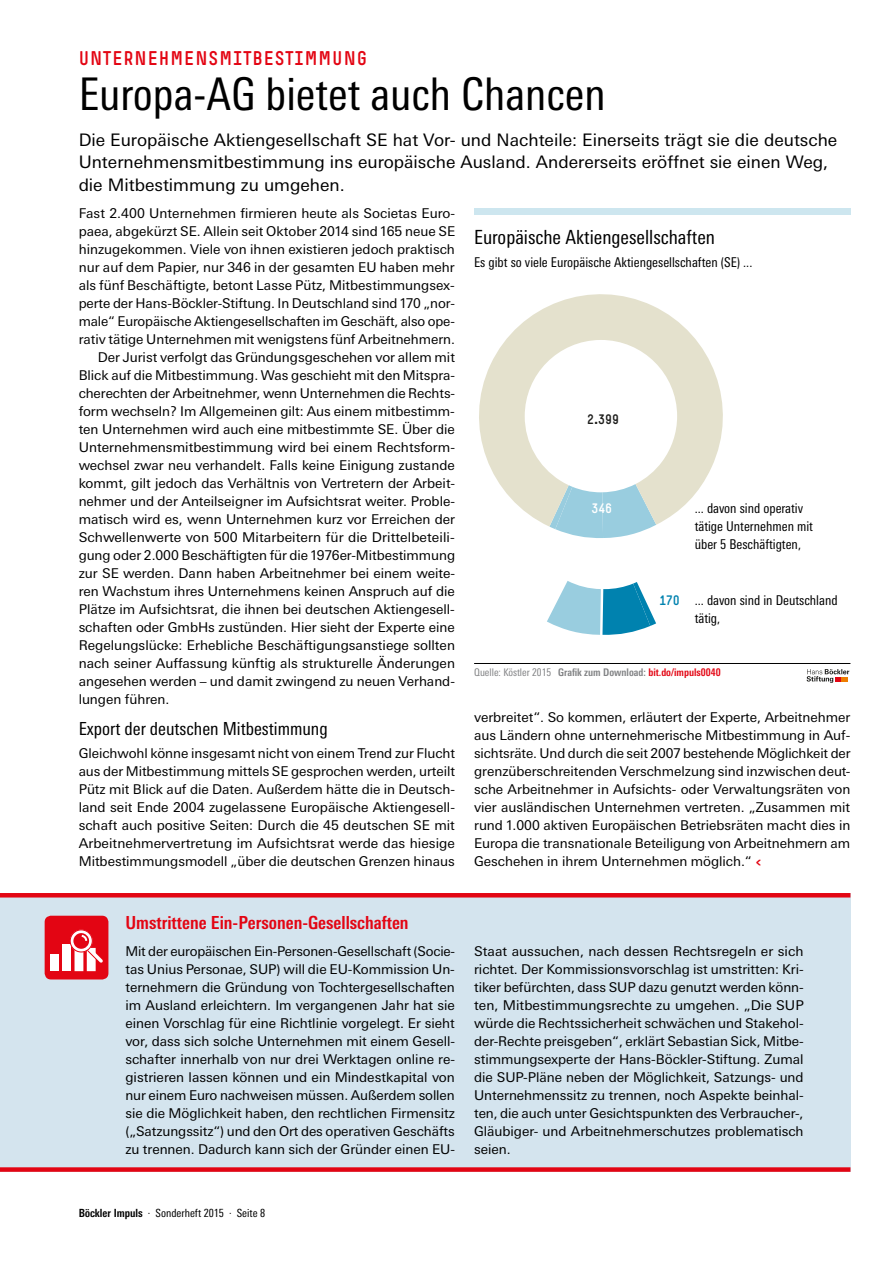
<style>
.page{position:relative;width:893px;height:1263px;background:#fff}
.page>*{position:absolute;margin:0;border:0;box-sizing:border-box;transform-origin:0 0}
.t1{font:condensed 45px "Univers Next Pro";color:#000}
.t2{font:condensed 19.5px "Univers Next Pro";color:#000}
.t3{font:19.5px "Simple HBS";letter-spacing:.05em;color:#e30513}
.t4{font:700 condensed 18px "Univers Next Pro";color:#e30513}
.t5{font:condensed 18px "Univers Next Pro";color:#000}
.t6{font:17.25px/22.5px "Univers Next Pro";color:#000}
.t7{font:13.5px/18px "Univers Next Pro";letter-spacing:-.005em;color:#000;text-align:justify}
.t8{font:condensed 13.5px/18px "Univers Next Pro";color:#000}
.t9{font:13.5px "Simple HBS";color:#1d1d1b}
.t10{font:13.5px "Simple HBS";color:#fff}
.t11{font:13.5px "Simple HBS";color:#0082af}
.t12{font:condensed 11.25px "Univers Next Pro";color:#000}
.t13{font:condensed 10.5px "Univers Next Pro";color:#818284}
.s1{font-weight:700}
.s2{font-weight:700;color:#e30513}
.s3{font-family:"Simple HBS";color:#e30513}
</style>
<div class="page">
<div style="left:0;top:893px;width:850px;height:278px;background:#d4e4ee"></div>
<hr style="left:0;top:893px;width:850px;height:4px;background:#e30513">
<div style="left:0;top:1167px;width:850px;height:5px;background:#e30513"></div>
<div style="left:45px;top:916px;width:63px;height:63px;background:#e30513;border-radius:6px"></div>
<div style="left:62px;top:945px;width:9px;height:26px;background:#fff"></div>
<div style="left:50px;top:954px;width:9px;height:17px;background:#fff"></div>
<svg style="left:68px;top:929px;width:35px;height:42px"></svg>
<div style="left:474px;top:208px;width:376px;height:7px;background:#cde6ef"></div>
<svg style="left:807px;top:669px;width:42px;height:14px"></svg>
<hr style="left:474px;top:663px;width:376px;height:1px;background:#000">
<svg style="left:550px;top:527px;width:102px;height:11px"></svg>
<svg style="left:479px;top:294px;width:244px;height:233px"></svg>
<svg style="left:547px;top:581px;width:109px;height:54px"></svg>
<h2 class="t3" style="left:79px;top:47px;width:290px">UNTERNEHMENSMITBESTIMMUNG</h2>
<h1 class="t1" style="left:79px;top:68px;width:528px">Europa-AG bietet auch Chancen</h1>
<p class="t6" style="left:79px;top:128px;width:760px">Die Europäische Aktiengesellschaft SE hat Vor- und Nachteile: Einerseits trägt sie die deutsche<br>Unternehmensmitbestimmung ins europäische Ausland. Andererseits eröffnet sie einen Weg, die Mitbestimmung zu umgehen.</p>
<p class="t7" style="left:79px;top:204px;width:378px">Fast 2.400 Unternehmen firmieren heute als Societas Euro-</p>
<p class="t7" style="left:79px;top:222px;width:378px">paea, abgekürzt SE. Allein seit Oktober 2014 sind 165 neue SE</p>
<p class="t7" style="left:79px;top:240px;width:378px">hinzugekommen. Viele von ihnen existieren jedoch praktisch</p>
<p class="t7" style="left:79px;top:258px;width:378px">nur auf dem Papier, nur 346 in der gesamten EU haben mehr</p>
<p class="t7" style="left:79px;top:276px;width:378px">als fünf Beschäftigte, betont Lasse Pütz, Mitbestimmungsex-</p>
<p class="t7" style="left:79px;top:294px;width:378px">perte der Hans-Böckler-Stiftung. In Deutschland sind 170 „nor-</p>
<p class="t7" style="left:79px;top:312px;width:378px">male“ Europäische Aktiengesellschaften im Geschäft, also ope-</p>
<p class="t7" style="left:79px;top:330px;width:378px">rativ tätige Unternehmen mit wenigstens fünf Arbeitnehmern.</p>
<p class="t7" style="left:98px;top:348px;width:359px">Der Jurist verfolgt das Gründungsgeschehen vor allem mit</p>
<p class="t7" style="left:79px;top:366px;width:378px">Blick auf die Mitbestimmung. Was geschieht mit den Mitspra-</p>
<p class="t7" style="left:79px;top:384px;width:378px">cherechten der Arbeitnehmer, wenn Unternehmen die Rechts-</p>
<p class="t7" style="left:79px;top:402px;width:378px">form wechseln? Im Allgemeinen gilt: Aus einem mitbestimm-</p>
<p class="t7" style="left:79px;top:420px;width:378px">ten Unternehmen wird auch eine mitbestimmte SE. Über die</p>
<p class="t7" style="left:79px;top:438px;width:378px">Unternehmensmitbestimmung wird bei einem Rechtsform-</p>
<p class="t7" style="left:79px;top:456px;width:378px">wechsel zwar neu verhandelt. Falls keine Einigung zustande</p>
<p class="t7" style="left:79px;top:474px;width:378px">kommt, gilt jedoch das Verhältnis von Vertretern der Arbeit-</p>
<p class="t7" style="left:79px;top:492px;width:378px">nehmer und der Anteilseigner im Aufsichtsrat weiter. Proble-</p>
<p class="t7" style="left:79px;top:510px;width:378px">matisch wird es, wenn Unternehmen kurz vor Erreichen der</p>
<p class="t7" style="left:79px;top:528px;width:378px">Schwellenwerte von 500 Mitarbeitern für die Drittelbeteili-</p>
<p class="t7" style="left:79px;top:546px;width:378px">gung oder 2.000 Beschäftigten für die 1976er-Mitbestimmung</p>
<p class="t7" style="left:79px;top:564px;width:378px">zur SE werden. Dann haben Arbeitnehmer bei einem weite-</p>
<p class="t7" style="left:79px;top:582px;width:378px">ren Wachstum ihres Unternehmens keinen Anspruch auf die</p>
<p class="t7" style="left:79px;top:600px;width:378px">Plätze im Aufsichtsrat, die ihnen bei deutschen Aktiengesell-</p>
<p class="t7" style="left:79px;top:618px;width:378px">schaften oder GmbHs zustünden. Hier sieht der Experte eine</p>
<p class="t7" style="left:79px;top:636px;width:378px">Regelungslücke: Erhebliche Beschäftigungsanstiege sollten</p>
<p class="t7" style="left:79px;top:654px;width:378px">nach seiner Auffassung künftig als strukturelle Änderungen</p>
<p class="t7" style="left:79px;top:672px;width:378px">angesehen werden – und damit zwingend zu neuen Verhand-</p>
<p class="t7" style="left:79px;top:690px;width:92px">lungen führen.</p>
<h3 class="t5" style="left:79px;top:718px;width:251px">Export der deutschen Mitbestimmung</h3>
<p class="t7" style="left:79px;top:744px;width:378px">Gleichwohl könne insgesamt nicht von einem Trend zur Flucht aus der Mitbestimmung mittels SE gesprochen werden, urteilt Pütz mit Blick auf die Daten. Außerdem hätte die in Deutsch&shy;land seit Ende 2004 zugelassene Europäische Aktiengesell&shy;schaft auch positive Seiten: Durch die 45 deutschen SE mit Arbeitnehmervertretung im Aufsichtsrat werde das hiesige Mitbestimmungsmodell „über die deutschen Grenzen hinaus</p>
<h2 class="t2" style="left:474px;top:226px;width:242px">Europäische Aktiengesellschaften</h2>
<p class="t8" style="left:474px;top:253px;width:280px">Es gibt so viele Europäische Aktiengesellschaften (SE) ...</p>
<p class="t9" style="left:587px;top:412px;width:33px">2.399</p>
<p class="t10" style="left:591px;top:501px;width:22px">346</p>
<p class="t8" style="left:695px;top:500px;width:120px">... davon sind operativ tätige Unternehmen mit über 5 Beschäftigten,</p>
<p class="t11" style="left:659px;top:592px;width:22px">170</p>
<p class="t8" style="left:695px;top:591px;width:144px">... davon sind in Deutschland tätig,</p>
<p class="t13" style="left:474px;top:666px;width:248px">Quelle: Köstler 2015 <span class="s1">Grafik zum Download:</span> <span class="s2">bit.do/impuls0040</span></p>
<p class="t7" style="left:474px;top:708px;width:378px">verbreitet“. So kommen, erläutert der Experte, Arbeitnehmer aus Ländern ohne unternehmerische Mitbestimmung in Auf&shy;sichtsräte. Und durch die seit 2007 bestehende Möglichkeit der grenzüberschreitenden Verschmelzung sind inzwischen deut&shy;sche Arbeitnehmer in Aufsichts- oder Verwaltungsräten von vier ausländischen Unternehmen vertreten. „Zusammen mit rund 1.000 aktiven Europäischen Betriebsräten macht dies in Europa die transnationale Beteiligung von Arbeitnehmern am Geschehen in ihrem Unternehmen möglich.“<span class="s3">&lt;</span></p>
<h3 class="t4" style="left:125px;top:912px;width:285px">Umstrittene Ein-Personen-Gesellschaften</h3>
<p class="t7" style="left:125px;top:942px;width:331px">Mit der europäischen Ein-Personen-Gesellschaft (Socie&shy;tas Unius Personae, SUP) will die EU-Kommission Un&shy;ternehmern die Gründung von Tochtergesellschaften im Ausland erleichtern. Im vergangenen Jahr hat sie einen Vorschlag für eine Richtlinie vorgelegt. Er sieht vor, dass sich solche Unternehmen mit einem Gesell&shy;schafter innerhalb von nur drei Werktagen online re&shy;gistrieren lassen können und ein Mindestkapital von nur einem Euro nachweisen müssen. Außerdem sollen sie die Möglichkeit haben, den rechtlichen Firmensitz („Satzungssitz“) und den Ort des operativen Geschäfts zu trennen. Dadurch kann sich der Gründer einen EU-</p>
<p class="t7" style="left:474px;top:942px;width:331px">Staat aussuchen, nach dessen Rechtsregeln er sich richtet. Der Kommissionsvorschlag ist umstritten: Kri&shy;tiker befürchten, dass SUP dazu genutzt werden könn&shy;ten, Mitbestimmungsrechte zu umgehen. „Die SUP würde die Rechtssicherheit schwächen und Stakehol&shy;der-Rechte preisgeben“, erklärt Sebastian Sick, Mitbe&shy;stimmungsexperte der Hans-Böckler-Stiftung. Zumal die SUP-Pläne neben der Möglichkeit, Satzungs- und Unternehmenssitz zu trennen, noch Aspekte beinhal&shy;ten, die auch unter Gesichtspunkten des Verbraucher-, Gläubiger- und Arbeitnehmerschutzes problematisch seien.</p>
<p class="t12" style="left:79px;top:1206px;width:188px"><span class="s1">Böckler Impuls</span> · Sonderheft 2015 · Seite 8</p>
</div>
